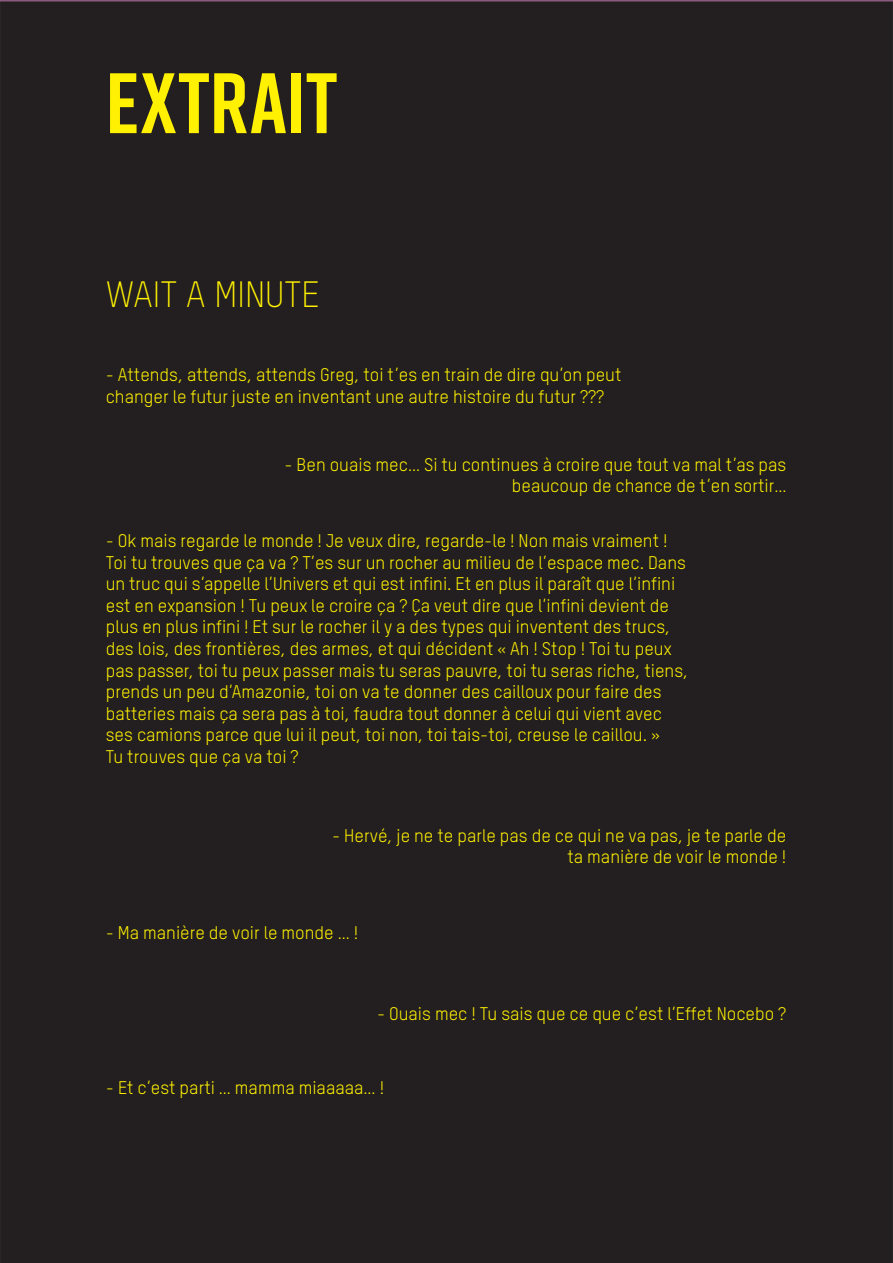
<style>
.page{position:relative;width:893px;height:1263px;background:#231f20}
.page>*{position:absolute;margin:0;border:0;box-sizing:border-box;transform-origin:0 0}
.t1{font:700 85.5px "Rift";letter-spacing:.01em;color:#fff101}
.t2{font:300 36px "TSTAR";color:#fff101}
.t3{font:18px/21.6px "TSTAR";color:#fff101}
</style>
<div class="page">
<p class="t1" style="left:106px;top:42px;width:233px">EXTRAIT</p>
<p class="t2" style="left:106px;top:273px;width:215px">WAIT A MINUTE</p>
<p class="t3" style="left:106px;top:364px;width:517px">- Attends, attends, attends Greg, toi t’es en train de dire qu’on peut changer le futur juste en inventant une autre histoire du futur ???</p>
<p class="t3" style="left:285px;top:453px;width:503px;text-align:right">- Ben ouais mec… Si tu continues à croire que tout va mal t’as pas beaucoup de chance de t’en sortir…</p>
<p class="t3" style="left:106px;top:530px;width:563px">- Ok mais regarde le monde ! Je veux dire, regarde-le ! Non mais vraiment !</p>
<p class="t3" style="left:106px;top:551px;width:584px">Toi tu trouves que ça va ? T’es sur un rocher au milieu de l’espace mec. Dans un truc qui s’appelle l’Univers et qui est infini. Et en plus il paraît que l’infini est en expansion ! Tu peux le croire ça ? Ça veut dire que l’infini devient de plus en plus infini ! Et sur le rocher il y a des types qui inventent des trucs, des lois, des frontières, des armes, et qui décident « Ah ! Stop ! Toi tu peux pas passer, toi tu peux passer mais tu seras pauvre, toi tu seras riche, tiens, prends un peu d’Amazonie, toi on va te donner des cailloux pour faire des batteries mais ça sera pas à toi, faudra tout donner à celui qui vient avec ses camions parce que lui il peut, toi non, toi tais-toi, creuse le caillou. »</p>
<p class="t3" style="left:106px;top:746px;width:194px">Tu trouves que ça va toi ?</p>
<p class="t3" style="left:332px;top:824px;width:456px;text-align:right">- Hervé, je ne te parle pas de ce qui ne va pas, je te parle de ta manière de voir le monde !</p>
<p class="t3" style="left:106px;top:922px;width:254px">- Ma manière de voir le monde … !</p>
<p class="t3" style="left:377px;top:1003px;width:411px">- Ouais mec ! Tu sais que ce que c’est l’Effet Nocebo ?</p>
<p class="t3" style="left:106px;top:1077px;width:280px">- Et c’est parti … mamma miaaaaa… !</p>
</div>
